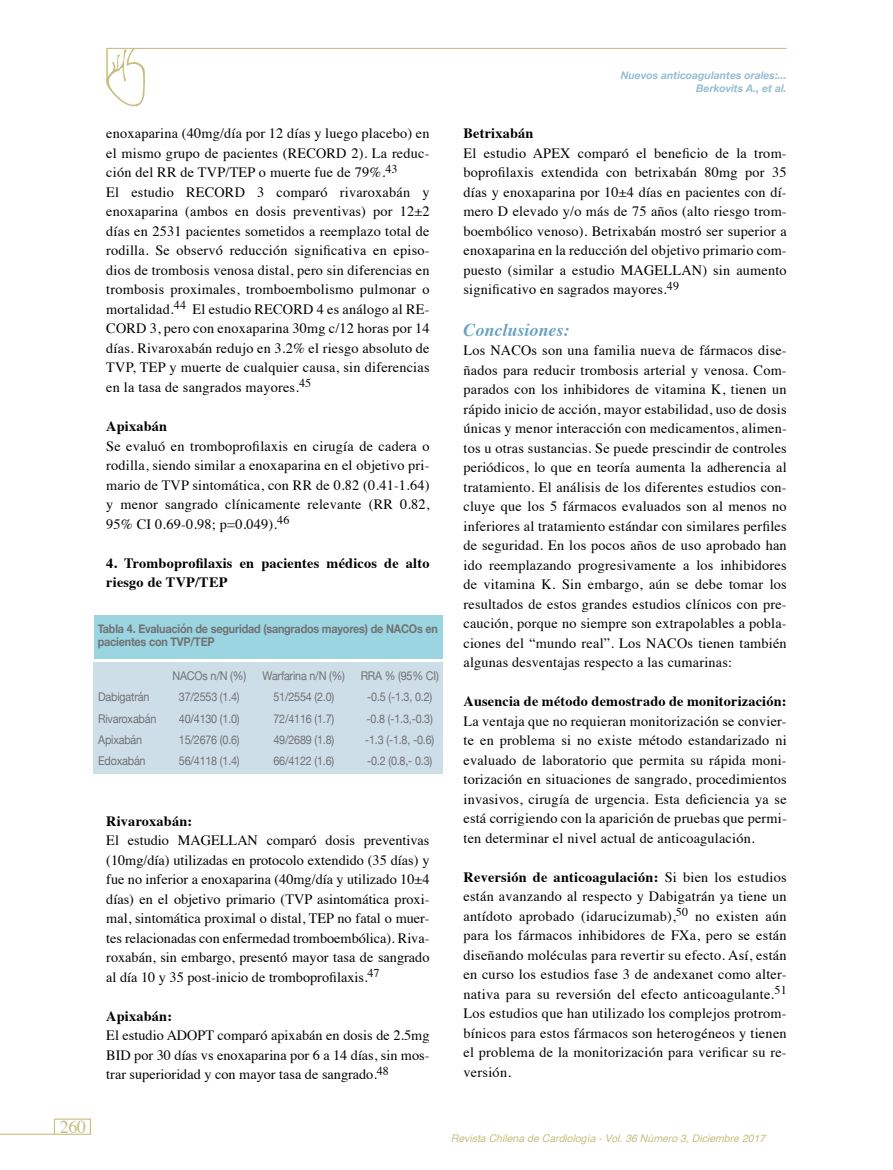
<style>
.page{position:relative;width:893px;height:1170px;background:#fff}
.page>*{position:absolute;margin:0;border:0;box-sizing:border-box;transform-origin:0 0}
.t1{font:italic 700 18px "Times";color:#69a2c1}
.t2{font:18px "Times";color:#c7be80}
.t3{font:14.25px/19.5px "Times";letter-spacing:.015em;color:#000;text-align:justify}
.t4{font:700 14.25px/19.5px "Times";letter-spacing:.015em;color:#000}
.t5{font:12px "Helvetica Neue";letter-spacing:-.02em;color:#707172;scale:.9 1}
.t6{font:700 12px/13.5px "Helvetica Neue";letter-spacing:-.02em;color:#707172;scale:.9 1}
.t7{font:italic 10.5px "Helvetica";color:#c7be80}
.t8{font:italic 700 10.5px/12.6px "Helvetica Neue";color:#96bdd3;text-align:right}
.s1{font-weight:700}
</style>
<div class="page">
<hr style="left:0;top:1133px;width:54px;height:1px;background:#c7be80">
<div style="left:54px;top:1118px;width:37px;height:16px;border:1px solid #c7be80"></div>
<hr style="left:106px;top:48px;width:681px;height:1px;background:#c7be7f">
<svg style="left:106px;top:48px;width:39px;height:59px"></svg>
<hr style="left:106px;top:49px;width:2px;height:32px;background:#c7be7f">
<div style="left:93px;top:662px;width:350px;height:111px;background:#cedee9"></div>
<div style="left:94px;top:615px;width:349px;height:43px;background:#9cd5e2"></div>
<p class="t3" style="left:106px;top:122px;width:325px;text-align:left">enoxaparina (40mg/día por 12 días y luego placebo) en el mismo grupo de pacientes (RECORD 2). La reduc&shy;ción del RR de TVP/TEP o muerte fue de 79%.<sup>43<br></sup>El estudio RECORD 3 comparó rivaroxabán y enoxaparina (ambos en dosis preventivas) por 12±2 días en 2531 pacientes sometidos a reemplazo total de rodilla. Se observó reducción significativa en episo&shy;dios de trombosis venosa distal, pero sin diferencias en trombosis proximales, tromboembolismo pulmonar o mortalidad.<sup>44</sup> El estudio RECORD 4 es análogo al RE-CORD 3, pero con enoxaparina 30mg c/12 horas por 14 días. Rivaroxabán redujo en 3.2% el riesgo absoluto de TVP, TEP y muerte de cualquier causa, sin diferencias en la tasa de sangrados mayores.<sup>45</sup></p>
<p class="t4" style="left:106px;top:415px;width:62px">Apixabán</p>
<p class="t3" style="left:106px;top:434px;width:325px">Se evaluó en tromboprofilaxis en cirugía de cadera o rodilla, siendo similar a enoxaparina en el objetivo pri&shy;mario de TVP sintomática, con RR de 0.82 (0.41-1.64) y menor sangrado clínicamente relevante (RR 0.82, 95% CI 0.69-0.98; p=0.049).<sup>46</sup></p>
<p class="t4" style="left:106px;top:551px;width:325px">4. Tromboprofilaxis en pacientes médicos de alto riesgo de TVP/TEP</p>
<p class="t6" style="left:98px;top:622px;width:379px">Tabla 4. Evaluación de seguridad (sangrados mayores) de NACOs en pacientes con TVP/TEP</p>
<p class="t5" style="left:172px;top:667px;width:83px">NACOs n/N (%)</p>
<p class="t5" style="left:263px;top:667px;width:93px">Warfarina n/N (%)</p>
<p class="t5" style="left:361px;top:667px;width:88px">RRA % (95% CI)</p>
<p class="t5" style="left:98px;top:688px;width:58px">Dabigatrán</p>
<p class="t5" style="left:179px;top:688px;width:69px">37/2553 (1.4)</p>
<p class="t5" style="left:273px;top:688px;width:69px">51/2554 (2.0)</p>
<p class="t5" style="left:367px;top:688px;width:74px">-0.5 (-1.3, 0.2)</p>
<p class="t5" style="left:98px;top:709px;width:66px">Rivaroxabán</p>
<p class="t5" style="left:179px;top:709px;width:69px">40/4130 (1.0)</p>
<p class="t5" style="left:273px;top:709px;width:69px">72/4116 (1.7)</p>
<p class="t5" style="left:367px;top:709px;width:75px">-0.8 (-1.3,-0.3)</p>
<p class="t5" style="left:98px;top:731px;width:50px">Apixabán</p>
<p class="t5" style="left:179px;top:731px;width:69px">15/2676 (0.6)</p>
<p class="t5" style="left:273px;top:731px;width:69px">49/2689 (1.8)</p>
<p class="t5" style="left:365px;top:731px;width:78px">-1.3 (-1.8, -0.6)</p>
<p class="t5" style="left:98px;top:752px;width:54px">Edoxabán</p>
<p class="t5" style="left:179px;top:752px;width:69px">56/4118 (1.4)</p>
<p class="t5" style="left:273px;top:752px;width:69px">66/4122 (1.6)</p>
<p class="t5" style="left:367px;top:752px;width:74px">-0.2 (0.8,- 0.3)</p>
<p class="t4" style="left:106px;top:809px;width:88px">Rivaroxabán:</p>
<p class="t3" style="left:106px;top:829px;width:325px">El estudio MAGELLAN comparó dosis preventivas (10mg/día) utilizadas en protocolo extendido (35 días) y fue no inferior a enoxaparina (40mg/día y utilizado 10±4 días) en el objetivo primario (TVP asintomática proxi&shy;mal, sintomática proximal o distal, TEP no fatal o muer&shy;tes relacionadas con enfermedad tromboembólica). Riva&shy;roxabán, sin embargo, presentó mayor tasa de sangrado al día 10 y 35 post-inicio de tromboprofilaxis.<sup>47</sup></p>
<p class="t4" style="left:106px;top:1004px;width:67px">Apixabán:</p>
<p class="t3" style="left:106px;top:1024px;width:325px">El estudio ADOPT comparó apixabán en dosis de 2.5mg BID por 30 días vs enoxaparina por 6 a 14 días, sin mos&shy;trar superioridad y con mayor tasa de sangrado.<sup>48</sup></p>
<p class="t8" style="left:621px;top:70px;width:167px">Nuevos anticoagulantes orales:...<br>Berkovits A., et al.</p>
<p class="t4" style="left:463px;top:122px;width:72px">Betrixabán</p>
<p class="t3" style="left:463px;top:142px;width:325px">El estudio APEX comparó el beneficio de la trom&shy;boprofilaxis extendida con betrixabán 80mg por 35 días y enoxaparina por 10±4 días en pacientes con dí&shy;mero D elevado y/o más de 75 años (alto riesgo trom&shy;boembólico venoso). Betrixabán mostró ser superior a enoxaparina en la reducción del objetivo primario com&shy;puesto (similar a estudio MAGELLAN) sin aumento significativo en sagrados mayores.<sup>49</sup></p>
<p class="t1" style="left:463px;top:312px;width:108px">Conclusiones:</p>
<p class="t3" style="left:463px;top:339px;width:325px">Los NACOs son una familia nueva de fármacos dise&shy;ñados para reducir trombosis arterial y venosa. Com&shy;parados con los inhibidores de vitamina K, tienen un rápido inicio de acción, mayor estabilidad, uso de dosis únicas y menor interacción con medicamentos, alimen&shy;tos u otras sustancias. Se puede prescindir de controles periódicos, lo que en teoría aumenta la adherencia al tratamiento. El análisis de los diferentes estudios con&shy;cluye que los 5 fármacos evaluados son al menos no inferiores al tratamiento estándar con similares perfiles de seguridad. En los pocos años de uso aprobado han ido reemplazando progresivamente a los inhibidores de vitamina K. Sin embargo, aún se debe tomar los resultados de estos grandes estudios clínicos con pre&shy;caución, porque no siempre son extrapolables a pobla&shy;ciones del “mundo real”. Los NACOs tienen también algunas desventajas respecto a las cumarinas:</p>
<p class="t4" style="left:463px;top:690px;width:325px">Ausencia de método demostrado de monitorización:</p>
<p class="t3" style="left:463px;top:709px;width:325px">La ventaja que no requieran monitorización se convier&shy;te en problema si no existe método estandarizado ni evaluado de laboratorio que permita su rápida moni&shy;torización en situaciones de sangrado, procedimientos invasivos, cirugía de urgencia. Esta deficiencia ya se está corrigiendo con la aparición de pruebas que permi&shy;ten determinar el nivel actual de anticoagulación.</p>
<p class="t3" style="left:463px;top:865px;width:325px"><span class="s1">Reversión de anticoagulación:</span> Si bien los estudios están avanzando al respecto y Dabigatrán ya tiene un antídoto aprobado (idarucizumab),<sup>50</sup> no existen aún para los fármacos inhibidores de FXa, pero se están diseñando moléculas para revertir su efecto. Así, están en curso los estudios fase 3 de andexanet como alter&shy;nativa para su reversión del efecto anticoagulante.<sup>51<br></sup>Los estudios que han utilizado los complejos protrom&shy;bínicos para estos fármacos son heterogéneos y tienen el problema de la monitorización para verificar su re&shy;versión.</p>
<p class="t2" style="left:60px;top:1110px;width:28px">260</p>
<p class="t7" style="left:451px;top:1129px;width:316px">Revista Chilena de Cardiología - Vol. 36 Número 3, Diciembre 2017</p>
</div>
